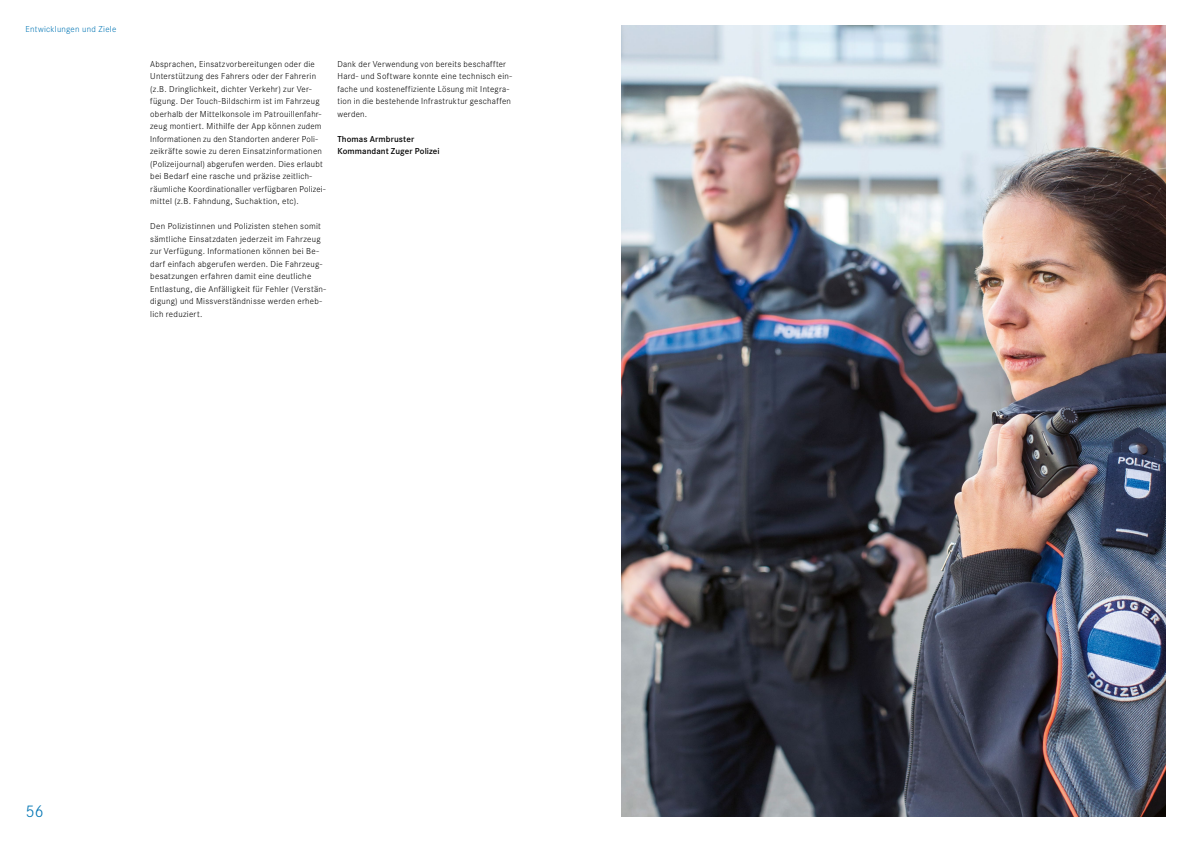
<style>
.page{position:relative;width:1191px;height:842px;background:#fff}
.page>*{position:absolute;margin:0;border:0;box-sizing:border-box;transform-origin:0 0}
.t1{font:300 17.5px "Corporate S";color:#0075b4}
.t2{font:300 9px/12.5px "Corporate S";letter-spacing:.03em;color:#000}
.t3{font:600 9px/12.5px "Corporate S";letter-spacing:.01em;color:#000}
.t4{font:300 9px "Corporate S";letter-spacing:.03em;color:#0075b4}
</style>
<div class="page">
<img style="left:621px;top:26px;width:544px;height:790px">
<p class="t4" style="left:26px;top:24px;width:92px">Entwicklungen und Ziele</p>
<p class="t2" style="left:150px;top:58px;width:177px">Absprachen, Einsatzvorbereitungen oder die Unterstützung des Fahrers oder der Fahrerin (z.B. Dringlichkeit, dichter Verkehr) zur Ver&shy;fügung. Der Touch-Bildschirm ist im Fahrzeug oberhalb der Mittelkonsole im Patrouillenfahr&shy;zeug montiert. Mithilfe der App können zudem Informationen zu den Standorten anderer Poli&shy;zeikräfte sowie zu deren Einsatzinformationen (Polizeijournal) abgerufen werden. Dies erlaubt bei Bedarf eine rasche und präzise zeitlich&shy;räumliche Koordinationaller verfügbaren Polizei&shy;mittel (z.B. Fahndung, Suchaktion, etc).</p>
<p class="t2" style="left:150px;top:220px;width:177px">Den Polizistinnen und Polizisten stehen somit sämtliche Einsatzdaten jederzeit im Fahrzeug zur Verfügung. Informationen können bei Be&shy;darf einfach abgerufen werden. Die Fahrzeug&shy;besatzungen erfahren damit eine deutliche Entlastung, die Anfälligkeit für Fehler (Verstän&shy;digung) und Missverständnisse werden erheb&shy;lich reduziert.</p>
<p class="t2" style="left:337px;top:58px;width:176px">Dank der Verwendung von bereits beschaffter Hard- und Software konnte eine technisch ein&shy;fache und kosteneffiziente Lösung mit Integra&shy;tion in die bestehende Infrastruktur geschaffen werden.</p>
<p class="t3" style="left:337px;top:133px;width:104px">Thomas Armbruster<br>Kommandant Zuger Polizei</p>
<h1 class="t1" style="left:26px;top:801px;width:20px">56</h1>
</div>
